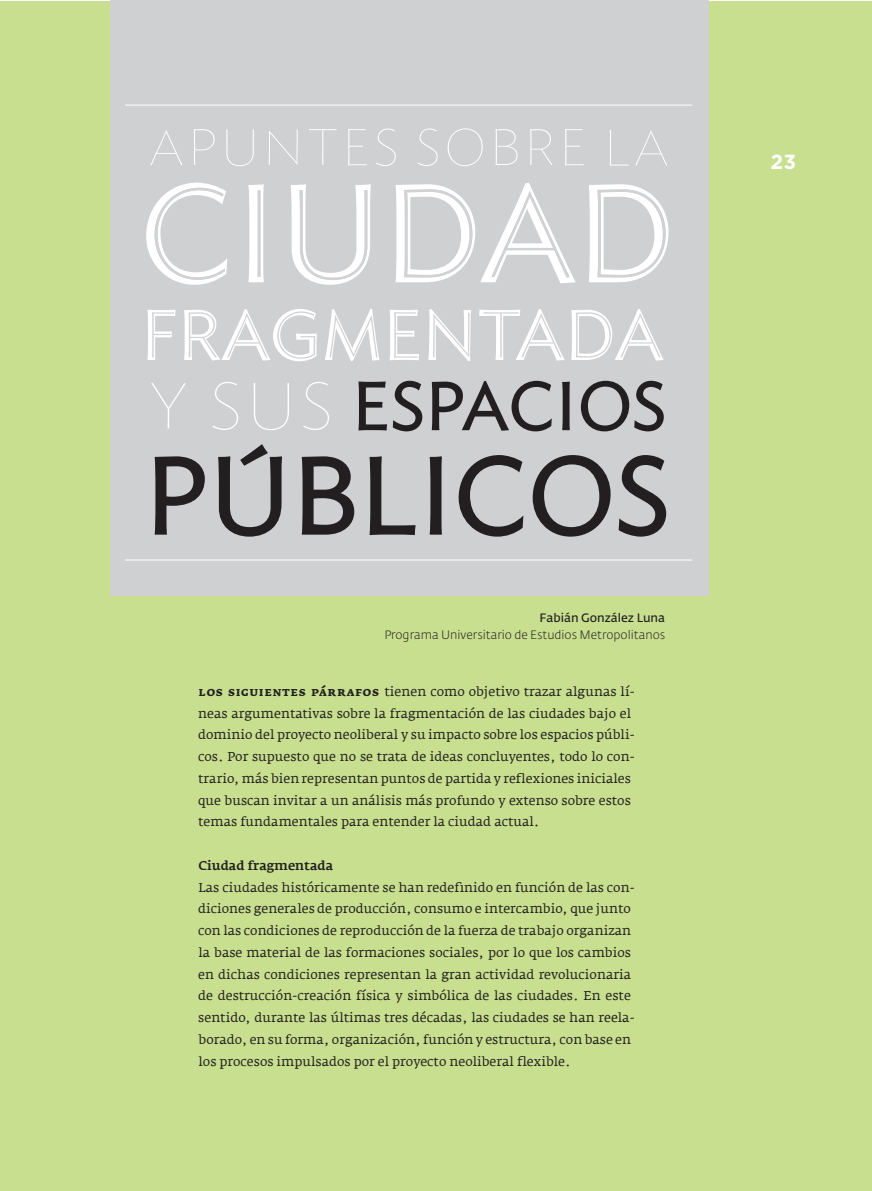
<style>
.page{position:relative;width:872px;height:1191px;background:#fff}
.page>*{position:absolute;margin:0;border:0;box-sizing:border-box;transform-origin:0 0}
.t1{font:700 20.4px "Gotham";color:#fff}
.t2{font:12.75px/21.8px "Fedra Serif A";color:#231f20}
.t3{font:500 12.6px "Fedra Serif A";color:#231f20}
.t4{font:300 12px/16.5px "Fedra Sans Std";color:#231f20;text-align:right}
.s1{font-weight:400}
.s2{font-family:"Fedra Serif A Bold SC"}
</style>
<div class="page">
<div style="left:0;top:1px;width:872px;height:1189px;background:#c7df8e"></div>
<div style="left:110px;top:0;width:599px;height:595px;background:#cfd0d2"></div>
<svg style="left:146px;top:183px;width:81px;height:102px"></svg>
<svg style="left:248px;top:184px;width:16px;height:98px"></svg>
<svg style="left:291px;top:184px;width:80px;height:101px"></svg>
<svg style="left:395px;top:183px;width:181px;height:100px"></svg>
<svg style="left:589px;top:184px;width:79px;height:98px"></svg>
<hr style="left:125px;top:105px;width:567px;height:1px;background:#fff">
<hr style="left:125px;top:559px;width:567px;height:1px;background:#fff">
<svg style="left:151px;top:130px;width:31px;height:35px"></svg>
<svg style="left:194px;top:129px;width:21px;height:36px"></svg>
<svg style="left:226px;top:129px;width:28px;height:37px"></svg>
<svg style="left:269px;top:129px;width:29px;height:36px"></svg>
<svg style="left:309px;top:129px;width:28px;height:36px"></svg>
<svg style="left:348px;top:129px;width:19px;height:36px"></svg>
<svg style="left:376px;top:128px;width:20px;height:38px"></svg>
<svg style="left:418px;top:128px;width:20px;height:38px"></svg>
<svg style="left:447px;top:128px;width:36px;height:38px"></svg>
<svg style="left:495px;top:129px;width:22px;height:36px"></svg>
<svg style="left:530px;top:129px;width:22px;height:36px"></svg>
<svg style="left:565px;top:129px;width:18px;height:36px"></svg>
<svg style="left:610px;top:130px;width:18px;height:36px"></svg>
<svg style="left:635px;top:131px;width:32px;height:34px"></svg>
<svg style="left:151px;top:383px;width:35px;height:45px"></svg>
<svg style="left:212px;top:382px;width:26px;height:48px"></svg>
<svg style="left:253px;top:383px;width:36px;height:47px"></svg>
<svg style="left:303px;top:382px;width:26px;height:48px"></svg>
<svg style="left:358px;top:381px;width:29px;height:49px"></svg>
<svg style="left:393px;top:381px;width:29px;height:50px"></svg>
<svg style="left:432px;top:381px;width:120px;height:50px"></svg>
<svg style="left:562px;top:381px;width:8px;height:49px"></svg>
<svg style="left:581px;top:381px;width:83px;height:50px"></svg>
<svg style="left:155px;top:456px;width:50px;height:78px"></svg>
<svg style="left:218px;top:444px;width:64px;height:92px"></svg>
<svg style="left:302px;top:456px;width:52px;height:78px"></svg>
<svg style="left:369px;top:456px;width:46px;height:79px"></svg>
<svg style="left:430px;top:456px;width:12px;height:78px"></svg>
<svg style="left:458px;top:455px;width:65px;height:81px"></svg>
<svg style="left:532px;top:455px;width:78px;height:81px"></svg>
<svg style="left:618px;top:455px;width:48px;height:81px"></svg>
<svg style="left:147px;top:310px;width:29px;height:50px"></svg>
<svg style="left:184px;top:309px;width:133px;height:52px"></svg>
<svg style="left:325px;top:309px;width:54px;height:52px"></svg>
<svg style="left:390px;top:310px;width:29px;height:50px"></svg>
<svg style="left:428px;top:309px;width:43px;height:52px"></svg>
<svg style="left:479px;top:309px;width:85px;height:51px"></svg>
<svg style="left:571px;top:309px;width:92px;height:51px"></svg>
<p class="t1" style="left:770px;top:150px;width:27px">23</p>
<p class="t4" style="left:384px;top:610px;width:282px"><span class="s1">Fabián González Luna<br></span>Programa Universitario de Estudios Metropolitanos</p>
<p class="t2" style="left:198px;top:680px;width:438px"><span class="s2">los siguientes párrafos</span> tienen como objetivo trazar algunas lí&shy;neas argumentativas sobre la fragmentación de las ciudades bajo el dominio del proyecto neoliberal y su impacto sobre los espacios públi&shy;cos. Por supuesto que no se trata de ideas concluyentes, todo lo con&shy;trario, más bien representan puntos de partida y reflexiones iniciales que buscan invitar a un análisis más profundo y extenso sobre estos temas fundamentales para entender la ciudad actual.</p>
<p class="t3" style="left:198px;top:858px;width:136px">Ciudad fragmentada</p>
<p class="t2" style="left:198px;top:876px;width:438px">Las ciudades históricamente se han redefinido en función de las con&shy;diciones generales de producción, consumo e intercambio, que junto con las condiciones de reproducción de la fuerza de trabajo organizan la base material de las formaciones sociales, por lo que los cambios en dichas condiciones representan la gran actividad revolucionaria de destrucción-creación física y simbólica de las ciudades. En este sentido, durante las últimas tres décadas, las ciudades se han reela&shy;borado, en su forma, organización, función y estructura, con base en los procesos impulsados por el proyecto neoliberal flexible.</p>
</div>
